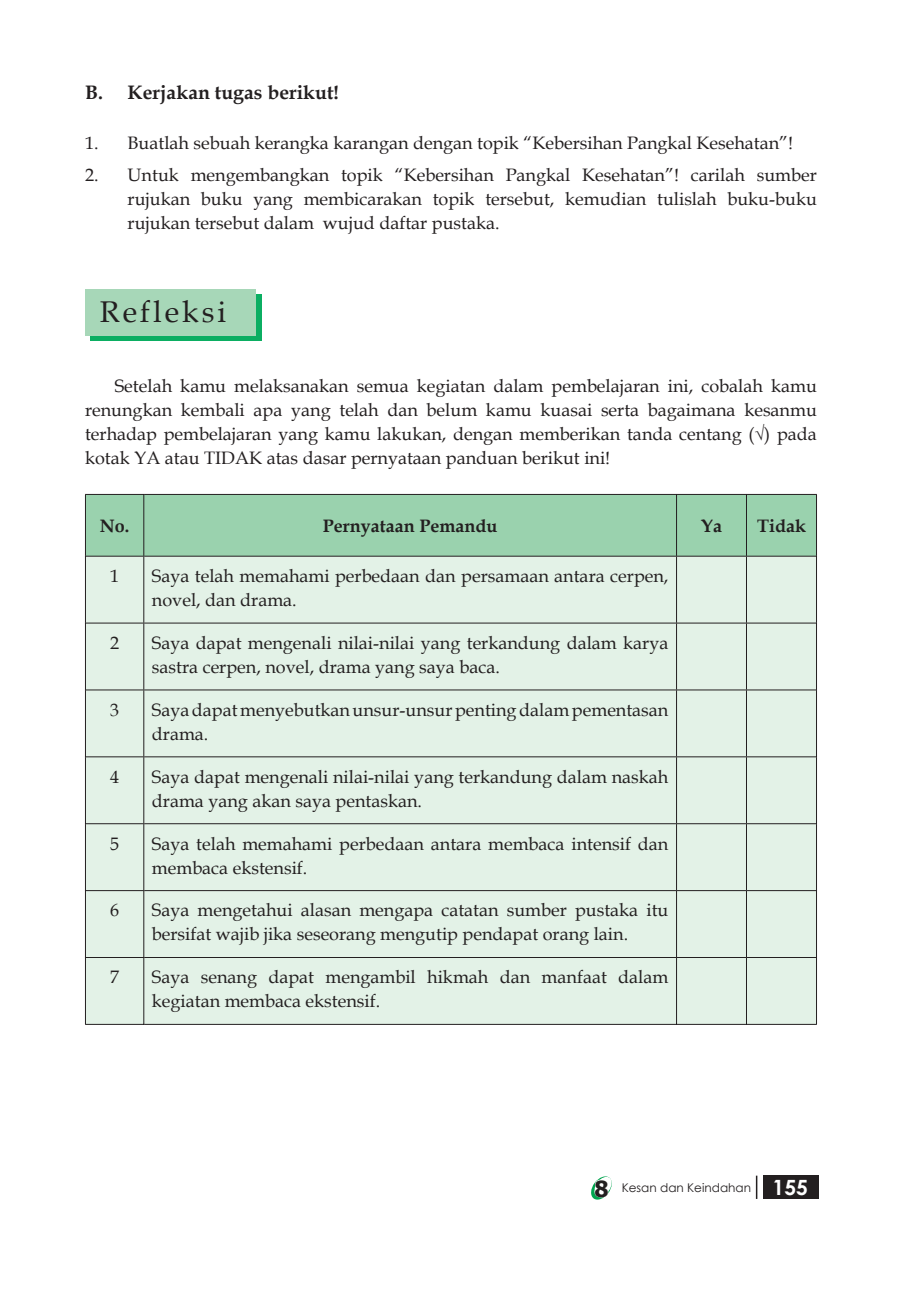
<style>
.page{position:relative;width:919px;height:1289px;background:#fff}
.page>*{position:absolute;margin:0;border:0;box-sizing:border-box;transform-origin:0 0}
.t1{font:30px "Book Antiqua";letter-spacing:.1em;color:#231f20}
.sub_bab{font:700 19.5px "Book Antiqua";color:#231f20}
.Isi{font:18px/24px "Book Antiqua";color:#231f20}
.soal{font:18px/24px "Book Antiqua";color:#231f20;text-align:justify}
.Isi-2{font:700 18px "Book Antiqua";color:#231f20}
.t2{font:12px "Century Gothic";color:#231f20}
.s1{font-family:"Tahoma";font-weight:700;font-size:22.2px}
.s2{font-weight:700;font-size:21px;color:#fff}
</style>
<div class="page">
<div style="left:763px;top:1175px;width:55px;height:23px;background:#231f20"></div>
<hr style="left:755px;top:1175px;width:2px;height:23px;background:#231f20">
<svg style="left:591px;top:1176px;width:21px;height:24px"></svg>
<div style="left:90px;top:294px;width:171px;height:46px;background:#0bae62"></div>
<div style="left:85px;top:289px;width:170px;height:47px;background:#a7d7b8"></div>
<div style="left:86px;top:557px;width:730px;height:466px;background:#e3f2e7"></div>
<hr style="left:85px;top:556px;width:1px;height:66px;background:#231f20">
<hr style="left:143px;top:556px;width:1px;height:66px;background:#231f20">
<hr style="left:676px;top:556px;width:1px;height:66px;background:#231f20">
<hr style="left:746px;top:556px;width:1px;height:66px;background:#231f20">
<div style="left:85px;top:494px;width:732px;height:63px;background:#9ad2ae"></div>
<hr style="left:816px;top:556px;width:1px;height:66px;background:#231f20">
<hr style="left:85px;top:623px;width:1px;height:66px;background:#231f20">
<hr style="left:85px;top:622px;width:59px;height:1px;background:#231f20">
<hr style="left:143px;top:623px;width:1px;height:66px;background:#231f20">
<hr style="left:144px;top:622px;width:533px;height:1px;background:#231f20">
<hr style="left:676px;top:623px;width:1px;height:66px;background:#231f20">
<hr style="left:677px;top:622px;width:69px;height:1px;background:#231f20">
<hr style="left:746px;top:623px;width:1px;height:66px;background:#231f20">
<hr style="left:746px;top:622px;width:70px;height:1px;background:#231f20">
<hr style="left:816px;top:623px;width:1px;height:66px;background:#231f20">
<hr style="left:85px;top:690px;width:1px;height:66px;background:#231f20">
<hr style="left:85px;top:689px;width:59px;height:1px;background:#231f20">
<hr style="left:143px;top:690px;width:1px;height:66px;background:#231f20">
<hr style="left:144px;top:689px;width:533px;height:1px;background:#231f20">
<hr style="left:676px;top:690px;width:1px;height:66px;background:#231f20">
<hr style="left:677px;top:689px;width:69px;height:1px;background:#231f20">
<hr style="left:746px;top:690px;width:1px;height:66px;background:#231f20">
<hr style="left:746px;top:689px;width:70px;height:1px;background:#231f20">
<hr style="left:816px;top:690px;width:1px;height:66px;background:#231f20">
<hr style="left:85px;top:757px;width:1px;height:66px;background:#231f20">
<hr style="left:85px;top:756px;width:59px;height:1px;background:#231f20">
<hr style="left:143px;top:757px;width:1px;height:66px;background:#231f20">
<hr style="left:144px;top:756px;width:533px;height:1px;background:#231f20">
<hr style="left:676px;top:757px;width:1px;height:66px;background:#231f20">
<hr style="left:677px;top:756px;width:69px;height:1px;background:#231f20">
<hr style="left:746px;top:757px;width:1px;height:66px;background:#231f20">
<hr style="left:746px;top:756px;width:70px;height:1px;background:#231f20">
<hr style="left:816px;top:757px;width:1px;height:66px;background:#231f20">
<hr style="left:85px;top:824px;width:1px;height:66px;background:#231f20">
<hr style="left:85px;top:823px;width:59px;height:1px;background:#231f20">
<hr style="left:143px;top:824px;width:1px;height:66px;background:#231f20">
<hr style="left:144px;top:823px;width:533px;height:1px;background:#231f20">
<hr style="left:676px;top:824px;width:1px;height:66px;background:#231f20">
<hr style="left:677px;top:823px;width:69px;height:1px;background:#231f20">
<hr style="left:746px;top:824px;width:1px;height:66px;background:#231f20">
<hr style="left:746px;top:823px;width:70px;height:1px;background:#231f20">
<hr style="left:816px;top:824px;width:1px;height:66px;background:#231f20">
<hr style="left:85px;top:891px;width:1px;height:66px;background:#231f20">
<hr style="left:85px;top:890px;width:59px;height:1px;background:#231f20">
<hr style="left:143px;top:891px;width:1px;height:66px;background:#231f20">
<hr style="left:144px;top:890px;width:533px;height:1px;background:#231f20">
<hr style="left:676px;top:891px;width:1px;height:66px;background:#231f20">
<hr style="left:677px;top:890px;width:69px;height:1px;background:#231f20">
<hr style="left:746px;top:891px;width:1px;height:66px;background:#231f20">
<hr style="left:746px;top:890px;width:70px;height:1px;background:#231f20">
<hr style="left:816px;top:891px;width:1px;height:66px;background:#231f20">
<hr style="left:85px;top:957px;width:1px;height:66px;background:#231f20">
<hr style="left:85px;top:957px;width:59px;height:1px;background:#231f20">
<hr style="left:143px;top:957px;width:1px;height:67px;background:#231f20">
<hr style="left:144px;top:957px;width:533px;height:1px;background:#231f20">
<hr style="left:676px;top:957px;width:1px;height:67px;background:#231f20">
<hr style="left:677px;top:957px;width:69px;height:1px;background:#231f20">
<hr style="left:746px;top:957px;width:1px;height:67px;background:#231f20">
<hr style="left:746px;top:957px;width:70px;height:1px;background:#231f20">
<hr style="left:816px;top:957px;width:1px;height:66px;background:#231f20">
<hr style="left:85px;top:1023px;width:58px;height:1px;background:#231f20">
<hr style="left:144px;top:1023px;width:532px;height:1px;background:#231f20">
<hr style="left:677px;top:1023px;width:69px;height:1px;background:#231f20">
<hr style="left:746px;top:1023px;width:70px;height:1px;background:#231f20">
<p class="sub_bab" style="left:85px;top:79px;width:255px">B. Kerjakan tugas berikut!</p>
<p class="soal" style="left:85px;top:130px;width:709px">1. Buatlah sebuah kerangka karangan dengan topik “Kebersihan Pangkal Kesehatan”!</p>
<p class="soal" style="left:128px;top:163px;width:690px;text-indent:-43px">2. Untuk mengembangkan topik “Kebersihan Pangkal Kesehatan”! carilah sumber rujukan buku yang membicarakan topik tersebut, kemudian tulislah buku-buku rujukan tersebut dalam wujud daftar pustaka.</p>
<p class="t1" style="left:100px;top:290px;width:128px">Refleksi</p>
<p class="Isi" style="left:85px;top:373px;width:733px;text-align:justify;text-indent:30px">Setelah kamu melaksanakan semua kegiatan dalam pembelajaran ini, cobalah kamu renungkan kembali apa yang telah dan belum kamu kuasai serta bagaimana kesanmu terhadap pembelajaran yang kamu lakukan, dengan memberikan tanda centang (√) pada kotak YA atau TIDAK atas dasar pernyataan panduan berikut ini!</p>
<p class="Isi-2" style="left:100px;top:513px;width:31px">No.</p>
<p class="Isi-2" style="left:323px;top:513px;width:176px">Pernyataan Pemandu</p>
<p class="Isi-2" style="left:701px;top:513px;width:23px">Ya</p>
<p class="Isi-2" style="left:757px;top:513px;width:50px">Tidak</p>
<p class="Isi" style="left:110px;top:563px;width:10px">1</p>
<p class="Isi" style="left:152px;top:563px;width:518px">Saya telah memahami perbedaan dan persamaan antara cerpen, novel, dan drama.</p>
<p class="Isi" style="left:110px;top:630px;width:10px">2</p>
<p class="Isi" style="left:152px;top:630px;width:518px">Saya dapat mengenali nilai-nilai yang terkandung dalam karya sastra cerpen, novel, drama yang saya baca.</p>
<p class="Isi" style="left:110px;top:697px;width:10px">3</p>
<p class="Isi" style="left:152px;top:697px;width:518px">Saya dapat menyebutkan unsur-unsur penting dalam pementasan drama.</p>
<p class="Isi" style="left:110px;top:764px;width:10px">4</p>
<p class="Isi" style="left:152px;top:764px;width:518px">Saya dapat mengenali nilai-nilai yang terkandung dalam naskah drama yang akan saya pentaskan.</p>
<p class="Isi" style="left:110px;top:831px;width:10px">5</p>
<p class="Isi" style="left:152px;top:831px;width:518px">Saya telah memahami perbedaan antara membaca intensif dan membaca ekstensif.</p>
<p class="Isi" style="left:110px;top:897px;width:10px">6</p>
<p class="Isi" style="left:152px;top:897px;width:518px">Saya mengetahui alasan mengapa catatan sumber pustaka itu bersifat wajib jika seseorang mengutip pendapat orang lain.</p>
<p class="Isi" style="left:110px;top:964px;width:10px">7</p>
<p class="Isi" style="left:152px;top:964px;width:518px">Saya senang dapat mengambil hikmah dan manfaat dalam kegiatan membaca ekstensif.</p>
<p class="t2" style="left:594px;top:1178px;width:215px"><span class="s1">8</span> Kesan dan Keindahan <span class="s2">155</span></p>
</div>
